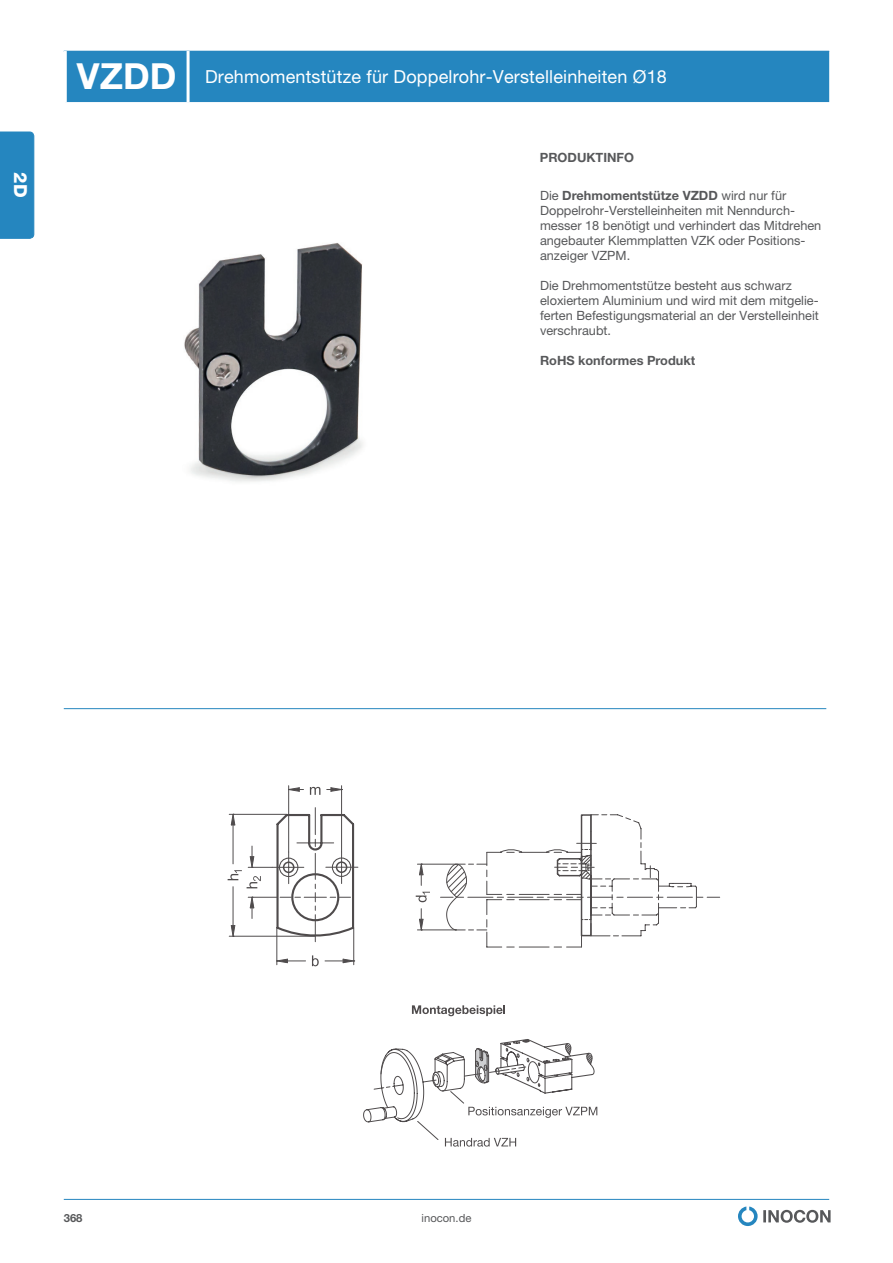
<style>
.page{position:relative;width:893px;height:1263px;background:#fff}
.page>*{position:absolute;margin:0;border:0;box-sizing:border-box;transform-origin:0 0}
.Produktkürzel{font:700 36px "Helvetica Neue LT Pro";color:#fff}
.Produktname{font:18px "Helvetica Neue LT Pro";letter-spacing:.01em;color:#fff}
.t1{font:800 18px "Helvetica Neue LT Pro";color:#fff}
.Produktinfo_Grundtex{font:12.75px/15px "Helvetica Neue LT Pro";color:#57585a}
.Produktinfo_Grundtex-2{font:700 12.75px "Helvetica Neue LTW1 G";color:#57585a}
.Produktinfo_Head{font:700 12.75px "Helvetica Neue LT Pro";color:#57585a}
.t2{font:11.25px "Helvetica Neue LT Pro";color:#57585a}
.t3{font:700 11.25px "Helvetica Neue LT Pro";color:#57585a}
.s1{font-weight:700}
</style>
<div class="page">
<svg style="left:738px;top:1206px;width:93px;height:20px"></svg>
<hr style="left:64px;top:1199px;width:765px;height:1px;background:#2586bf">
<div style="left:0;top:132px;width:34px;height:107px;background:#2586bf"></div>
<div style="left:67px;top:51px;width:762px;height:51px;background:#2586bf"></div>
<hr style="left:187px;top:51px;width:3px;height:51px;background:#fff">
<hr style="left:64px;top:708px;width:762px;height:1px;background:#2586bf">
<hr style="left:288px;top:786px;width:1px;height:66px;background:#231f20">
<hr style="left:341px;top:786px;width:1px;height:66px;background:#231f20">
<svg style="left:310px;top:787px;width:10px;height:8px"></svg>
<svg style="left:288px;top:787px;width:15px;height:5px"></svg>
<svg style="left:327px;top:787px;width:16px;height:5px"></svg>
<svg style="left:228px;top:812px;width:492px;height:334px"></svg>
<img style="left:184px;top:243px;width:179px;height:239px">
<h2 class="t1" style="left:31px;top:172px;width:27px;rotate:90deg">2D</h2>
<p class="Produktkürzel" style="left:77px;top:54px;width:101px">VZDD</p>
<p class="Produktname" style="left:205px;top:66px;width:463px">Drehmomentstütze für Doppelrohr-Verstelleinheiten Ø18</p>
<p class="Produktinfo_Head" style="left:540px;top:150px;width:96px">PRODUKTINFO</p>
<p class="Produktinfo_Grundtex" style="left:540px;top:188px;width:283px">Die <span class="s1">Drehmomentstütze VZDD</span> wird nur für Doppelrohr-Verstelleinheiten mit Nenndurch&shy;messer 18 benötigt und verhindert das Mitdrehen angebauter Klemmplatten VZK oder Positions&shy;anzeiger VZPM.</p>
<p class="Produktinfo_Grundtex" style="left:540px;top:278px;width:280px">Die Drehmomentstütze besteht aus schwarz eloxiertem Aluminium und wird mit dem mitgelie&shy;ferten Befestigungsmaterial an der Verstelleinheit verschraubt.</p>
<p class="Produktinfo_Grundtex-2" style="left:540px;top:353px;width:157px">RoHS konformes Produkt</p>
<p class="t3" style="left:64px;top:1211px;width:20px">368</p>
<p class="t2" style="left:422px;top:1211px;width:51px">inocon.de</p>
</div>
